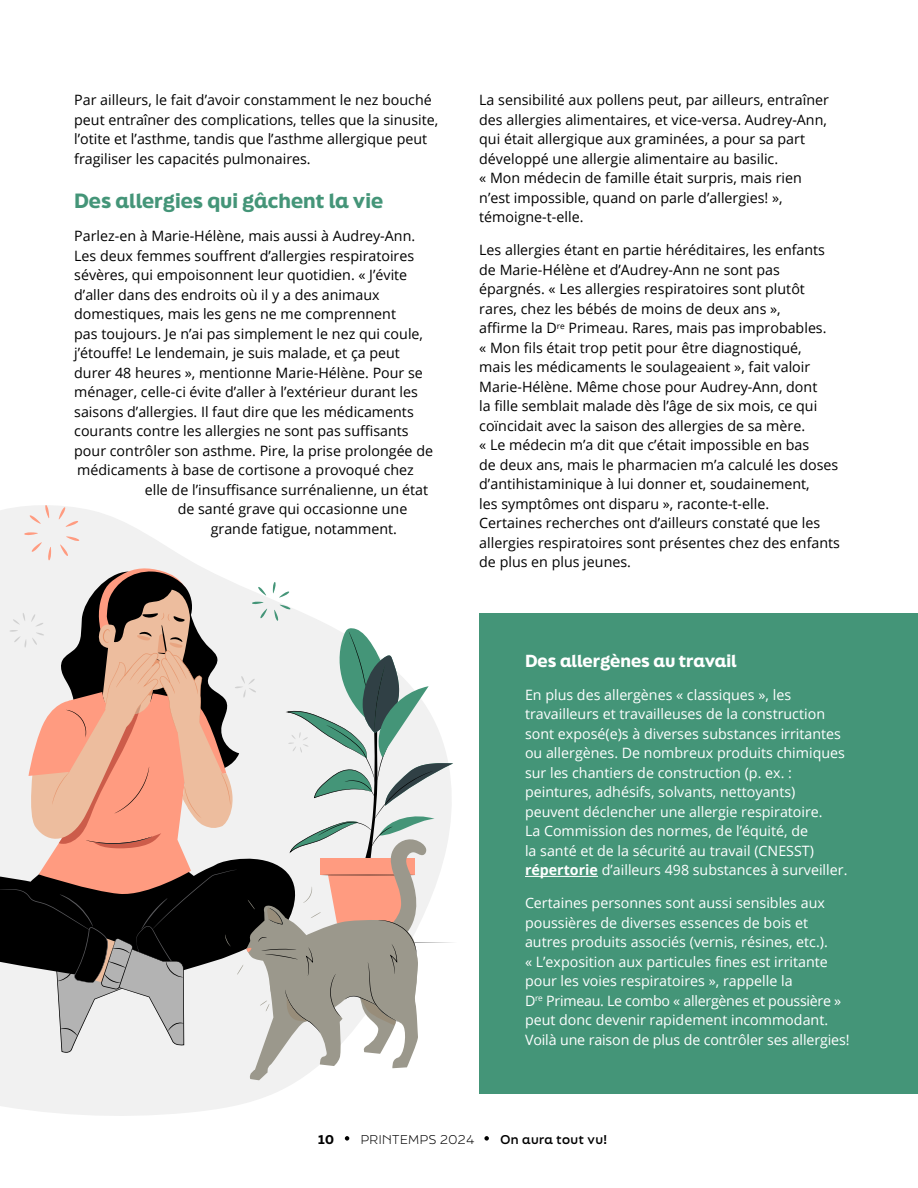
<style>
.page{position:relative;width:918px;height:1188px;background:#fff}
.page>*{position:absolute;margin:0;border:0;box-sizing:border-box;transform-origin:0 0}
.t1{font:900 19.5px "Final Six";color:#449578}
.t2{font:900 16.5px "Final Six";color:#fff}
.t3{font:14.25px/19.5px "Open Sans";color:#000}
.t4{font:14.25px/19.5px "Open Sans";color:#fff}
.t5{font:300 12px "Final Six";letter-spacing:.04em;color:#000}
.t6{font:700 12px "Final Six";letter-spacing:.035em;color:#000}
.t7{font:900 12px "Final Six";color:#000}
.s1{font-weight:700}
</style>
<div class="page">
<svg style="left:0;top:505px;width:298px;height:611px;fill:#f1f1f1"></svg>
<svg style="left:24px;top:532px;width:14px;height:3px"></svg>
<svg style="left:31px;top:542px;width:11px;height:10px"></svg>
<svg style="left:48px;top:547px;width:3px;height:13px"></svg>
<svg style="left:60px;top:536px;width:20px;height:20px"></svg>
<svg style="left:58px;top:507px;width:21px;height:20px"></svg>
<svg style="left:29px;top:505px;width:20px;height:19px"></svg>
<div style="left:479px;top:613px;width:439px;height:481px;background:#449578"></div>
<hr style="left:525px;top:876px;width:73px;height:1px;background:#fff">
<svg style="left:0;top:567px;width:453px;height:513px"></svg>
<svg style="left:345px;top:1136px;width:4px;height:5px"></svg>
<svg style="left:484px;top:1136px;width:5px;height:5px"></svg>
<p class="t3" style="left:74px;top:90px;width:366px">Par ailleurs, le fait d’avoir constamment le nez bouché peut entraîner des complications, telles que la sinusite, l’otite et l’asthme, tandis que l’asthme allergique peut fragiliser les capacités pulmonaires.</p>
<h1 class="t1" style="left:74px;top:187px;width:310px">Des allergies qui gâchent la vie</h1>
<p class="t3" style="left:74px;top:226px;width:342px">Parlez-en à Marie-Hélène, mais aussi à Audrey-Ann.</p>
<p class="t3" style="left:74px;top:245px;width:342px">Les deux femmes souffrent d’allergies respiratoires</p>
<p class="t3" style="left:74px;top:265px;width:335px">sévères, qui empoisonnent leur quotidien. « J’évite</p>
<p class="t3" style="left:74px;top:284px;width:307px">d’aller dans des endroits où il y a des animaux</p>
<p class="t3" style="left:74px;top:304px;width:323px">domestiques, mais les gens ne me comprennent</p>
<p class="t3" style="left:74px;top:323px;width:350px">pas toujours. Je n’ai pas simplement le nez qui coule,</p>
<p class="t3" style="left:74px;top:343px;width:327px">j’étouffe! Le lendemain, je suis malade, et ça peut</p>
<p class="t3" style="left:74px;top:362px;width:350px">durer 48 heures », mentionne Marie-Hélène. Pour se</p>
<p class="t3" style="left:74px;top:382px;width:345px">ménager, celle-ci évite d’aller à l’extérieur durant les</p>
<p class="t3" style="left:74px;top:401px;width:341px">saisons d’allergies. Il faut dire que les médicaments</p>
<p class="t3" style="left:74px;top:421px;width:336px">courants contre les allergies ne sont pas suffisants</p>
<p class="t3" style="left:74px;top:440px;width:360px">pour contrôler son asthme. Pire, la prise prolongée de</p>
<p class="t3" style="left:77px;top:460px;width:338px">médicaments à base de cortisone a provoqué chez</p>
<p class="t3" style="left:145px;top:479px;width:285px">elle de l’insuffisance surrénalienne, un état</p>
<p class="t3" style="left:178px;top:499px;width:231px">de santé grave qui occasionne une</p>
<p class="t3" style="left:211px;top:518px;width:188px">grande fatigue, notamment.</p>
<p class="t3" style="left:479px;top:90px;width:351px">La sensibilité aux pollens peut, par ailleurs, entraîner des allergies alimentaires, et vice-versa. Audrey-Ann, qui était allergique aux graminées, a pour sa part développé une allergie alimentaire au basilic.<br>« Mon médecin de famille était surpris, mais rien n’est impossible, quand on parle d’allergies! », témoigne-t-elle.</p>
<p class="t3" style="left:479px;top:240px;width:362px">Les allergies étant en partie héréditaires, les enfants de Marie-Hélène et d’Audrey-Ann ne sont pas épargnés. « Les allergies respiratoires sont plutôt rares, chez les bébés de moins de deux ans »,<br>affirme la D<sup>re</sup> Primeau. Rares, mais pas improbables.<br>« Mon fils était trop petit pour être diagnostiqué,<br>mais les médicaments le soulageaient », fait valoir Marie-Hélène. Même chose pour Audrey-Ann, dont<br>la fille semblait malade dès l’âge de six mois, ce qui coïncidait avec la saison des allergies de sa mère.<br>« Le médecin m’a dit que c’était impossible en bas<br>de deux ans, mais le pharmacien m’a calculé les doses d’antihistaminique à lui donner et, soudainement,<br>les symptômes ont disparu », raconte-t-elle.<br>Certaines recherches ont d’ailleurs constaté que les allergies respiratoires sont présentes chez des enfants de plus en plus jeunes.</p>
<p class="t2" style="left:525px;top:649px;width:213px">Des allergènes au travail</p>
<p class="t4" style="left:525px;top:685px;width:324px">En plus des allergènes « classiques », les travailleurs et travailleuses de la construction sont exposé(e)s à diverses substances irritantes ou allergènes. De nombreux produits chimiques sur les chantiers de construction (p. ex. : peintures, adhésifs, solvants, nettoyants) peuvent déclencher une allergie respiratoire.<br>La Commission des normes, de l’équité, de<br>la santé et de la sécurité au travail (CNESST) <span class="s1">répertorie</span> d’ailleurs 498 substances à surveiller.</p>
<p class="t4" style="left:525px;top:893px;width:326px">Certaines personnes sont aussi sensibles aux poussières de diverses essences de bois et autres produits associés (vernis, résines, etc.).<br>« L’exposition aux particules fines est irritante pour les voies respiratoires », rappelle la<br>D<sup>re</sup> Primeau. Le combo « allergènes et poussière » peut donc devenir rapidement incommodant.<br>Voilà une raison de plus de contrôler ses allergies!</p>
<p class="t7" style="left:318px;top:1130px;width:18px">10</p>
<p class="t5" style="left:361px;top:1130px;width:116px">PRINTEMPS 2024</p>
<p class="t6" style="left:500px;top:1130px;width:108px">On aura tout vu!</p>
</div>
